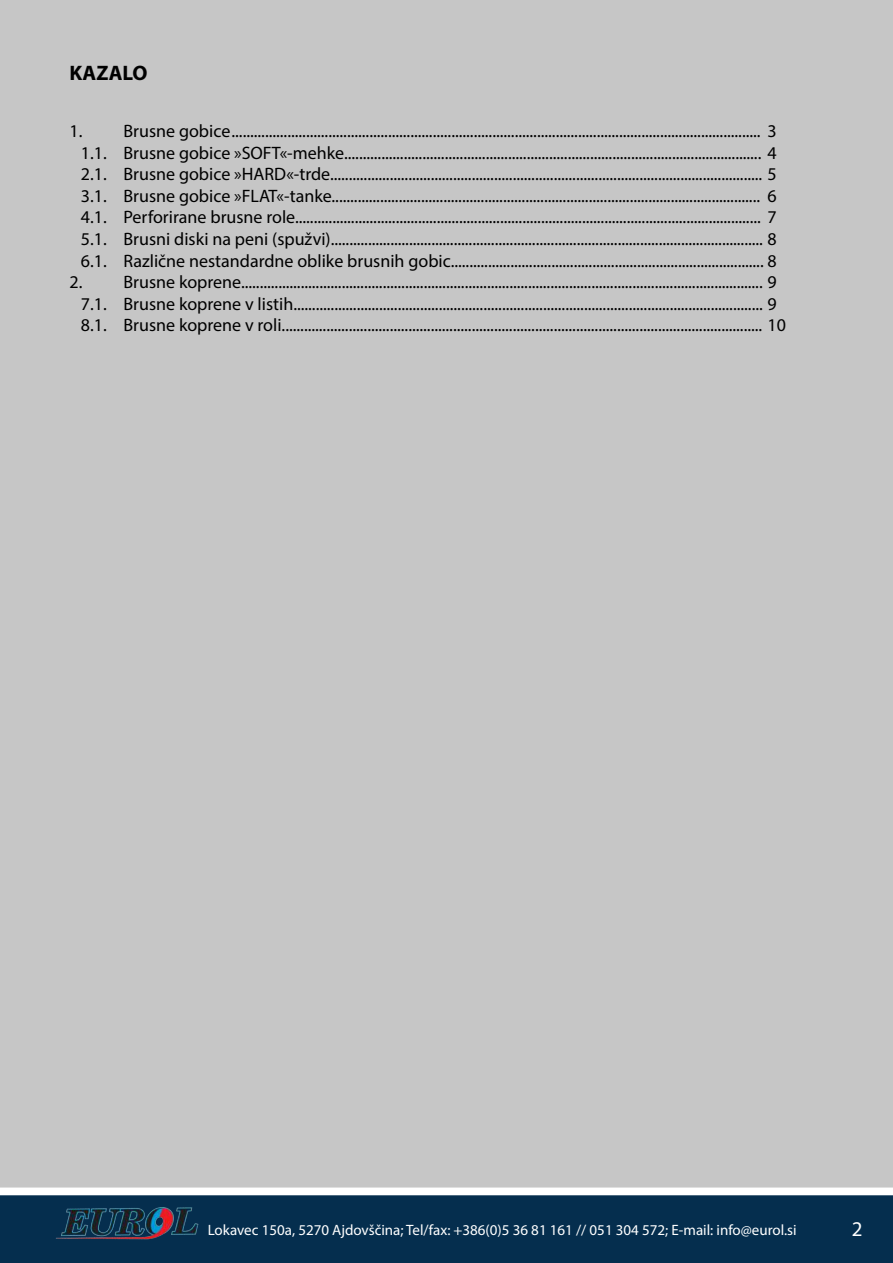
<style>
.page{position:relative;width:893px;height:1263px;background:#c6c6c6}
.page>*{position:absolute;margin:0;border:0;box-sizing:border-box;transform-origin:0 0}
.t1{font:700 21px "Myriad Pro";letter-spacing:.005em;color:#000}
.t2{font:21px "Myriad Pro";color:#fff}
.t3{font:18px/21.6px "Myriad Pro";color:#000;text-align:justify}
.t4{font:15px "Myriad Pro";color:#fff}
</style>
<div class="page">
<p class="t1" style="left:69px;top:59px;width:80px">KAZALO</p>
<p class="t3" style="left:81px;top:120px;width:697px;text-indent:-11px">1. Brusne gobice .............................................................................................................................................. 3<br>1.1. Brusne gobice »SOFT«-mehke................................................................................................................ 4<br>2.1. Brusne gobice »HARD«-trde.................................................................................................................... 5<br>3.1. Brusne gobice »FLAT«-tanke................................................................................................................... 6<br>4.1. Perforirane brusne role............................................................................................................................. 7<br>5.1. Brusni diski na peni (spužvi).................................................................................................................... 8<br>6.1. Različne nestandardne oblike brusnih gobic.................................................................................... 8</p>
<p class="t3" style="left:81px;top:271px;width:707px;text-align:left;text-indent:-11px">2. Brusne koprene............................................................................................................................................ 9<br>7.1. Brusne koprene v listih.............................................................................................................................. 9<br>8.1. Brusne koprene v roli................................................................................................................................. 10</p>
<p class="t4" style="left:208px;top:1221px;width:590px">Lokavec 150a, 5270 Ajdovščina; Tel/fax: +386(0)5 36 81 161 // 051 304 572; E-mail: info@eurol.si</p>
<p class="t2" style="left:852px;top:1216px;width:12px">2</p>
</div>
